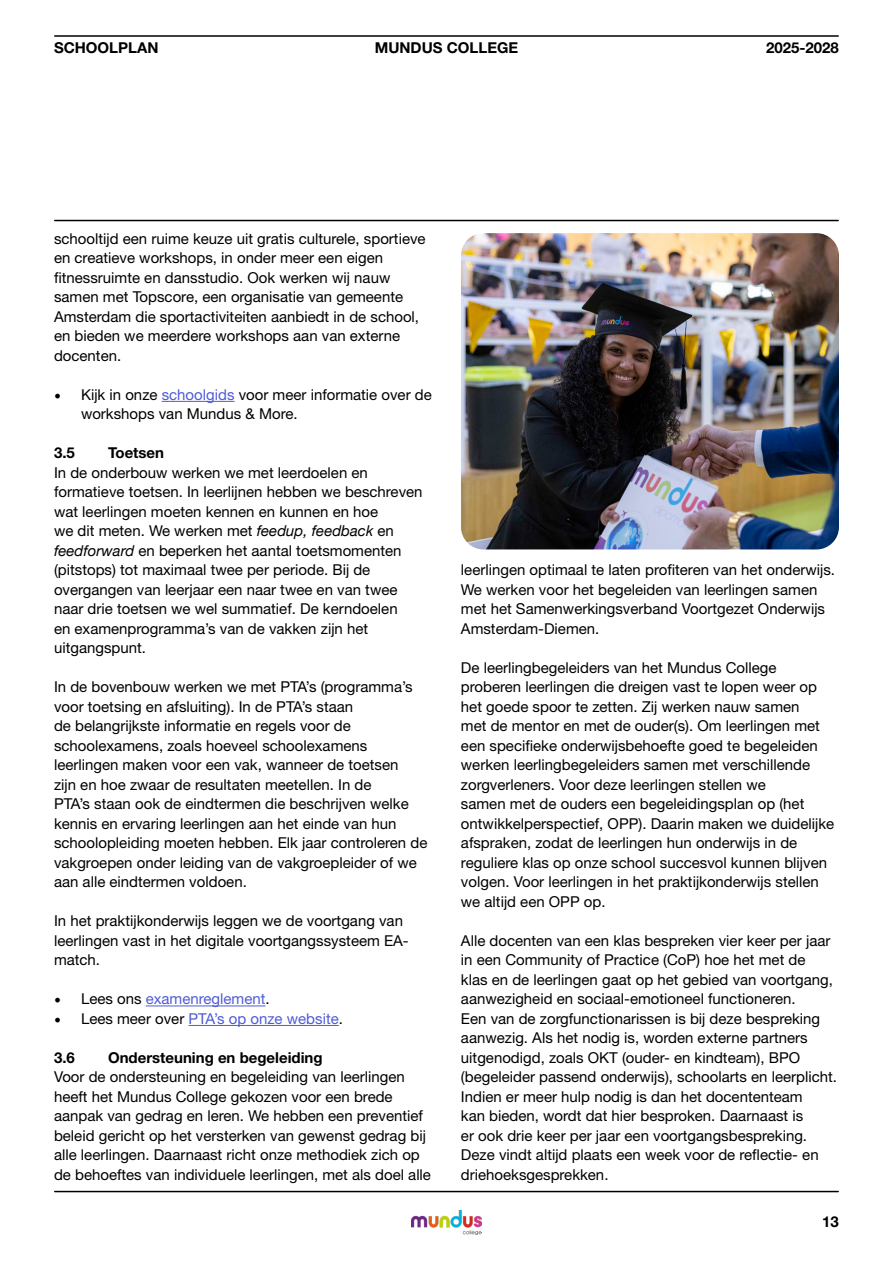
<style>
.page{position:relative;width:893px;height:1263px;background:#fff}
.page>*{position:absolute;margin:0;border:0;box-sizing:border-box;transform-origin:0 0}
.t1{font:15px/19.5px "Helvetica Neue LT Pro";color:#000}
.t2{font:700 15px "Helvetica Neue LT Pro";color:#000}
.t3{font:15px "Helvetica Neue LT Pro";color:#4f5cd6}
.s1{font-family:"Minion Pro";font-size:18px}
.s2{color:#4f5cd6}
.s3{font-family:"Helvetica Neue";font-style:italic}
.s4{font-family:"Minion Pro";font-size:18px;color:#000}
.s5{color:#000}
</style>
<div class="page">
<hr style="left:55px;top:35px;width:783px;height:2px;background:#000">
<img style="left:412px;top:1210px;width:69px;height:24px">
<hr style="left:55px;top:220px;width:783px;height:1px;background:#000">
<hr style="left:162px;top:401px;width:73px;height:1px;background:#4f5cd6">
<hr style="left:146px;top:1005px;width:119px;height:1px;background:#4f5cd6">
<hr style="left:189px;top:1025px;width:150px;height:1px;background:#4f5cd6">
<img style="left:461px;top:233px;width:378px;height:316px">
<hr style="left:55px;top:1191px;width:783px;height:1px;background:#000">
<p class="t2" style="left:54px;top:38px;width:106px">SCHOOLPLAN</p>
<p class="t2" style="left:766px;top:38px;width:74px">2025-2028</p>
<p class="t2" style="left:375px;top:38px;width:145px">MUNDUS COLLEGE</p>
<p class="t1" style="left:54px;top:228px;width:373px">schooltijd een ruime keuze uit gratis culturele, sportieve en creatieve workshops, in onder meer een eigen fitnessruimte en dansstudio. Ook werken wij nauw samen met Topscore, een organisatie van gemeente Amsterdam die sportactiviteiten aanbiedt in de school, en bieden we meerdere workshops aan van externe docenten.</p>
<p class="t1" style="left:81px;top:384px;width:352px;text-indent:-27px"><span class="s1">•</span> Kijk in onze <span class="s2">schoolgids</span> voor meer informatie over de workshops van Mundus &amp; More.</p>
<p class="t2" style="left:54px;top:444px;width:22px">3.5</p>
<p class="t2" style="left:108px;top:444px;width:58px">Toetsen</p>
<p class="t1" style="left:54px;top:462px;width:370px">In de onderbouw werken we met leerdoelen en formatieve toetsen. In leerlijnen hebben we beschreven wat leerlingen moeten kennen en kunnen en hoe<br>we dit meten. We werken met <span class="s3">feedup, feedback</span> en <span class="s3">feedforward</span> en beperken het aantal toetsmomenten (pitstops) tot maximaal twee per periode. Bij de overgangen van leerjaar een naar twee en van twee naar drie toetsen we wel summatief. De kerndoelen<br>en examenprogramma’s van de vakken zijn het uitgangspunt.</p>
<p class="t1" style="left:54px;top:677px;width:375px">In de bovenbouw werken we met PTA’s (programma’s voor toetsing en afsluiting). In de PTA’s staan<br>de belangrijkste informatie en regels voor de schoolexamens, zoals hoeveel schoolexamens leerlingen maken voor een vak, wanneer de toetsen<br>zijn en hoe zwaar de resultaten meetellen. In de<br>PTA’s staan ook de eindtermen die beschrijven welke kennis en ervaring leerlingen aan het einde van hun schoolopleiding moeten hebben. Elk jaar controleren de vakgroepen onder leiding van de vakgroepleider of we aan alle eindtermen voldoen.</p>
<p class="t1" style="left:54px;top:911px;width:356px">In het praktijkonderwijs leggen we de voortgang van leerlingen vast in het digitale voortgangssysteem EA&shy;match.</p>
<p class="t3" style="left:54px;top:990px;width:217px"><span class="s4">•</span> <span class="s5">Lees ons</span> examenreglement<span class="s5">.</span></p>
<p class="t3" style="left:54px;top:1009px;width:290px"><span class="s4">•</span> <span class="s5">Lees meer over</span> PTA’s op onze website<span class="s5">.</span></p>
<p class="t2" style="left:54px;top:1048px;width:22px">3.6</p>
<p class="t2" style="left:108px;top:1048px;width:216px">Ondersteuning en begeleiding</p>
<p class="t1" style="left:54px;top:1067px;width:379px">Voor de ondersteuning en begeleiding van leerlingen heeft het Mundus College gekozen voor een brede aanpak van gedrag en leren. We hebben een preventief beleid gericht op het versterken van gewenst gedrag bij alle leerlingen. Daarnaast richt onze methodiek zich op de behoeftes van individuele leerlingen, met als doel alle</p>
<p class="t1" style="left:461px;top:560px;width:376px">leerlingen optimaal te laten profiteren van het onderwijs.<br>We werken voor het begeleiden van leerlingen samen met het Samenwerkingsverband Voortgezet Onderwijs Amsterdam-Diemen.</p>
<p class="t1" style="left:461px;top:657px;width:375px">De leerlingbegeleiders van het Mundus College proberen leerlingen die dreigen vast te lopen weer op het goede spoor te zetten. Zij werken nauw samen<br>met de mentor en met de ouder(s). Om leerlingen met een specifieke onderwijsbehoefte goed te begeleiden werken leerlingbegeleiders samen met verschillende zorgverleners. Voor deze leerlingen stellen we<br>samen met de ouders een begeleidingsplan op (het ontwikkelperspectief, OPP). Daarin maken we duidelijke afspraken, zodat de leerlingen hun onderwijs in de reguliere klas op onze school succesvol kunnen blijven volgen. Voor leerlingen in het praktijkonderwijs stellen we altijd een OPP op.</p>
<p class="t1" style="left:461px;top:930px;width:378px">Alle docenten van een klas bespreken vier keer per jaar in een Community of Practice (CoP) hoe het met de<br>klas en de leerlingen gaat op het gebied van voortgang, aanwezigheid en sociaal-emotioneel functioneren.<br>Een van de zorgfunctionarissen is bij deze bespreking aanwezig. Als het nodig is, worden externe partners uitgenodigd, zoals OKT (ouder- en kindteam), BPO (begeleider passend onderwijs), schoolarts en leerplicht.<br>Indien er meer hulp nodig is dan het docententeam<br>kan bieden, wordt dat hier besproken. Daarnaast is<br>er ook drie keer per jaar een voortgangsbespreking.<br>Deze vindt altijd plaats een week voor de reflectie- en driehoeksgesprekken.</p>
<p class="t2" style="left:822px;top:1213px;width:18px">13</p>
</div>
